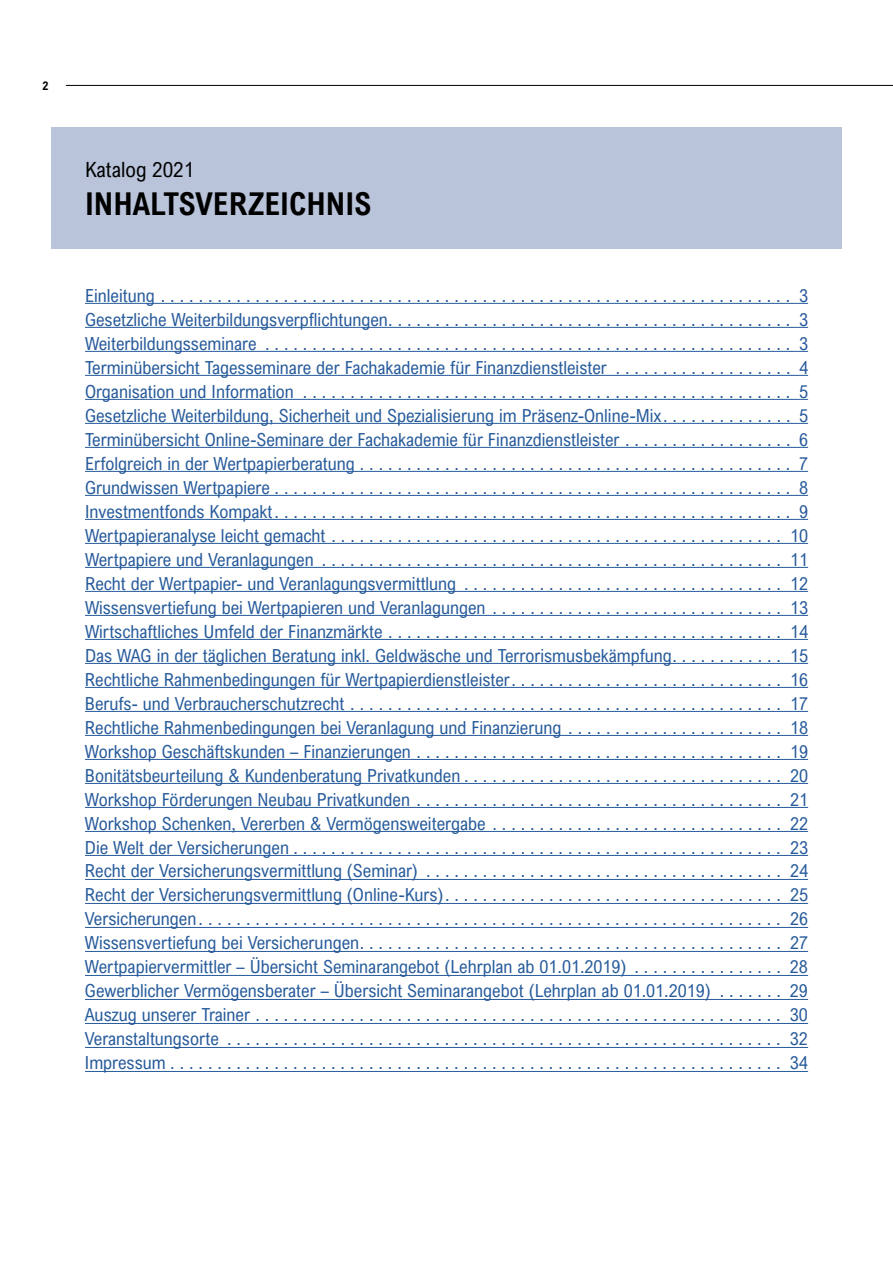
<style>
.page{position:relative;width:893px;height:1263px;background:#fff}
.page>*{position:absolute;margin:0;border:0;box-sizing:border-box;transform-origin:0 0}
.t1{font:700 31.5px "Arial Nova Cond";color:#000}
.t2{font:21px "Arial Nova Cond";color:#000}
.t3{font:18px/24px "Arial Nova Cond";color:#275b9b;text-align:justify}
.t4{font:700 12px "Arial Nova Cond";color:#000}
</style>
<div class="page">
<hr style="left:66px;top:85px;width:827px;height:1px;background:#000">
<div style="left:51px;top:128px;width:791px;height:121px;background:#b9c4da"></div>
<hr style="left:85px;top:303px;width:723px;height:1px;background:#275b9b">
<hr style="left:85px;top:327px;width:723px;height:1px;background:#275b9b">
<hr style="left:85px;top:351px;width:723px;height:1px;background:#275b9b">
<hr style="left:85px;top:375px;width:723px;height:1px;background:#275b9b">
<hr style="left:85px;top:399px;width:723px;height:1px;background:#275b9b">
<hr style="left:85px;top:423px;width:723px;height:1px;background:#275b9b">
<hr style="left:85px;top:447px;width:723px;height:1px;background:#275b9b">
<hr style="left:85px;top:471px;width:723px;height:1px;background:#275b9b">
<hr style="left:85px;top:495px;width:723px;height:1px;background:#275b9b">
<hr style="left:85px;top:519px;width:723px;height:1px;background:#275b9b">
<hr style="left:85px;top:543px;width:723px;height:1px;background:#275b9b">
<hr style="left:85px;top:567px;width:723px;height:1px;background:#275b9b">
<hr style="left:85px;top:591px;width:723px;height:1px;background:#275b9b">
<hr style="left:85px;top:615px;width:723px;height:1px;background:#275b9b">
<hr style="left:85px;top:639px;width:723px;height:1px;background:#275b9b">
<hr style="left:85px;top:663px;width:723px;height:1px;background:#275b9b">
<hr style="left:85px;top:687px;width:723px;height:1px;background:#275b9b">
<hr style="left:85px;top:711px;width:723px;height:1px;background:#275b9b">
<hr style="left:85px;top:735px;width:723px;height:1px;background:#275b9b">
<hr style="left:85px;top:759px;width:723px;height:1px;background:#275b9b">
<hr style="left:85px;top:783px;width:723px;height:1px;background:#275b9b">
<hr style="left:85px;top:807px;width:723px;height:1px;background:#275b9b">
<hr style="left:85px;top:831px;width:723px;height:1px;background:#275b9b">
<hr style="left:85px;top:855px;width:723px;height:1px;background:#275b9b">
<hr style="left:85px;top:879px;width:723px;height:1px;background:#275b9b">
<hr style="left:85px;top:903px;width:723px;height:1px;background:#275b9b">
<hr style="left:85px;top:927px;width:723px;height:1px;background:#275b9b">
<hr style="left:85px;top:951px;width:723px;height:1px;background:#275b9b">
<hr style="left:85px;top:975px;width:723px;height:1px;background:#275b9b">
<hr style="left:85px;top:999px;width:723px;height:1px;background:#275b9b">
<hr style="left:85px;top:1023px;width:723px;height:1px;background:#275b9b">
<hr style="left:85px;top:1047px;width:723px;height:1px;background:#275b9b">
<hr style="left:85px;top:1071px;width:723px;height:1px;background:#275b9b">
<p class="t4" style="left:43px;top:78px;width:7px">2</p>
<p class="t2" style="left:85px;top:156px;width:111px">Katalog 2021</p>
<h1 class="t1" style="left:85px;top:184px;width:288px">INHALTSVERZEICHNIS</h1>
<p class="t3" style="left:85px;top:283px;width:725px">Einleitung . . . . . . . . . . . . . . . . . . . . . . . . . . . . . . . . . . . . . . . . . . . . . . . . . . . . . . . . . . . . . . . . . . . 3<br>Gesetzliche Weiterbildungsverpflichtungen . . . . . . . . . . . . . . . . . . . . . . . . . . . . . . . . . . . . . . . . . . . 3<br>Weiterbildungsseminare . . . . . . . . . . . . . . . . . . . . . . . . . . . . . . . . . . . . . . . . . . . . . . . . . . . . . . . . 3<br>Terminübersicht Tagesseminare der Fachakademie für Finanzdienstleister . . . . . . . . . . . . . . . . . . . 4<br>Organisation und Information . . . . . . . . . . . . . . . . . . . . . . . . . . . . . . . . . . . . . . . . . . . . . . . . . . . . 5<br>Gesetzliche Weiterbildung, Sicherheit und Spezialisierung im Präsenz-Online-Mix . . . . . . . . . . . . . . 5<br>Terminübersicht Online-Seminare der Fachakademie für Finanzdienstleister . . . . . . . . . . . . . . . . . . 6<br>Erfolgreich in der Wertpapierberatung . . . . . . . . . . . . . . . . . . . . . . . . . . . . . . . . . . . . . . . . . . . . . . 7<br>Grundwissen Wertpapiere . . . . . . . . . . . . . . . . . . . . . . . . . . . . . . . . . . . . . . . . . . . . . . . . . . . . . . . 8<br>Investmentfonds Kompakt . . . . . . . . . . . . . . . . . . . . . . . . . . . . . . . . . . . . . . . . . . . . . . . . . . . . . . . 9<br>Wertpapieranalyse leicht gemacht . . . . . . . . . . . . . . . . . . . . . . . . . . . . . . . . . . . . . . . . . . . . . . . . 10<br>Wertpapiere und Veranlagungen . . . . . . . . . . . . . . . . . . . . . . . . . . . . . . . . . . . . . . . . . . . . . . . . . 11<br>Recht der Wertpapier- und Veranlagungsvermittlung . . . . . . . . . . . . . . . . . . . . . . . . . . . . . . . . . . 12<br>Wissensvertiefung bei Wertpapieren und Veranlagungen . . . . . . . . . . . . . . . . . . . . . . . . . . . . . . . 13<br>Wirtschaftliches Umfeld der Finanzmärkte . . . . . . . . . . . . . . . . . . . . . . . . . . . . . . . . . . . . . . . . . . 14<br>Das WAG in der täglichen Beratung inkl. Geldwäsche und Terrorismusbekämpfung . . . . . . . . . . . . 15<br>Rechtliche Rahmenbedingungen für Wertpapierdienstleister . . . . . . . . . . . . . . . . . . . . . . . . . . . . . 16<br>Berufs- und Verbraucherschutzrecht . . . . . . . . . . . . . . . . . . . . . . . . . . . . . . . . . . . . . . . . . . . . . . 17<br>Rechtliche Rahmenbedingungen bei Veranlagung und Finanzierung . . . . . . . . . . . . . . . . . . . . . . . 18<br>Workshop Geschäftskunden – Finanzierungen . . . . . . . . . . . . . . . . . . . . . . . . . . . . . . . . . . . . . . . 19<br>Bonitätsbeurteilung &amp; Kundenberatung Privatkunden . . . . . . . . . . . . . . . . . . . . . . . . . . . . . . . . . . 20<br>Workshop Förderungen Neubau Privatkunden . . . . . . . . . . . . . . . . . . . . . . . . . . . . . . . . . . . . . . . 21<br>Workshop Schenken, Vererben &amp; Vermögensweitergabe . . . . . . . . . . . . . . . . . . . . . . . . . . . . . . . 22<br>Die Welt der Versicherungen . . . . . . . . . . . . . . . . . . . . . . . . . . . . . . . . . . . . . . . . . . . . . . . . . . . . 23<br>Recht der Versicherungsvermittlung (Seminar) . . . . . . . . . . . . . . . . . . . . . . . . . . . . . . . . . . . . . . 24<br>Recht der Versicherungsvermittlung (Online-Kurs) . . . . . . . . . . . . . . . . . . . . . . . . . . . . . . . . . . . . 25<br>Versicherungen . . . . . . . . . . . . . . . . . . . . . . . . . . . . . . . . . . . . . . . . . . . . . . . . . . . . . . . . . . . . . . 26<br>Wissensvertiefung bei Versicherungen . . . . . . . . . . . . . . . . . . . . . . . . . . . . . . . . . . . . . . . . . . . . . 27<br>Wertpapiervermittler – Übersicht Seminarangebot (Lehrplan ab 01.01.2019) . . . . . . . . . . . . . . . . 28<br>Gewerblicher Vermögensberater – Übersicht Seminarangebot (Lehrplan ab 01.01.2019) . . . . . . . 29<br>Auszug unserer Trainer . . . . . . . . . . . . . . . . . . . . . . . . . . . . . . . . . . . . . . . . . . . . . . . . . . . . . . . . 30<br>Veranstaltungsorte . . . . . . . . . . . . . . . . . . . . . . . . . . . . . . . . . . . . . . . . . . . . . . . . . . . . . . . . . . . 32<br>Impressum . . . . . . . . . . . . . . . . . . . . . . . . . . . . . . . . . . . . . . . . . . . . . . . . . . . . . . . . . . . . . . . . . 34</p>
</div>
